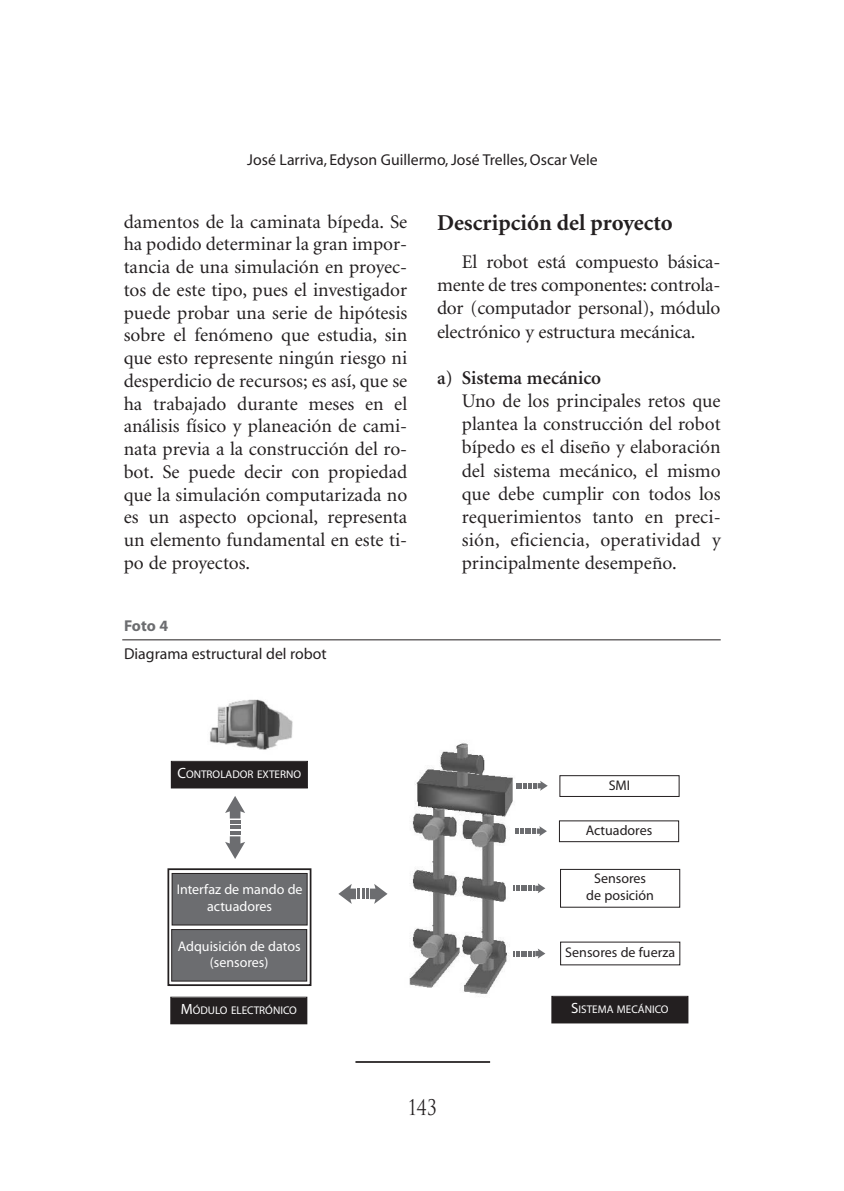
<style>
.page{position:relative;width:844px;height:1191px;background:#fff}
.page>*{position:absolute;margin:0;border:0;box-sizing:border-box;transform-origin:0 0}
.t1{font:700 22.75px "Minion";color:#231f20}
.t2{font:21px "Trajan";color:#231f20;scale:.8 1}
.t3{font:19.25px/22.8px "Minion";color:#231f20;text-align:justify}
.t4{font:600 19.25px "Minion";color:#231f20}
.t5{font:15.75px "Myriad";color:#231f20}
.t6{font:700 15.75px "Myriad";color:#6c6d70}
.t7{font:14px/16.8px "Myriad";color:#fff;text-align:center}
.t8{font:14px/16.8px "Myriad";color:#231f20;text-align:center}
.t9{font:11.2px "Myriad";color:#fff}
.s1{font-size:14.88px}
</style>
<div class="page">
<hr style="left:355px;top:1061px;width:135px;height:1px;background:#231f20">
<img style="left:187px;top:699px;width:372px;height:326px">
<hr style="left:122px;top:639px;width:598px;height:1px;background:#231f20">
<div style="left:172px;top:762px;width:135px;height:25px;background:#231f20"></div>
<div style="left:171px;top:761px;width:137px;height:27px;border:1px solid #231f20"></div>
<div style="left:171px;top:997px;width:135px;height:26px;background:#231f20"></div>
<div style="left:170px;top:996px;width:137px;height:28px;border:1px solid #231f20"></div>
<div style="left:216px;top:794px;width:39px;height:68px;background:#fff"></div>
<svg style="left:225px;top:831px;width:20px;height:28px"></svg>
<hr style="left:230px;top:825px;width:10px;height:4px;background:#6c6d70">
<svg style="left:225px;top:796px;width:20px;height:27px"></svg>
<div style="left:167px;top:868px;width:144px;height:118px;border:2px solid #231f20"></div>
<div style="left:172px;top:874px;width:134px;height:50px;background:#6c6d70"></div>
<div style="left:172px;top:873px;width:135px;height:52px;border:1px solid #231f20"></div>
<div style="left:172px;top:930px;width:134px;height:50px;background:#6c6d70"></div>
<div style="left:171px;top:929px;width:136px;height:52px;border:1px solid #231f20"></div>
<div style="left:336px;top:879px;width:54px;height:31px;background:#fff"></div>
<svg style="left:338px;top:884px;width:49px;height:20px"></svg>
<div style="left:559px;top:775px;width:120px;height:22px;border:1px solid #231f20"></div>
<div style="left:559px;top:820px;width:120px;height:22px;border:1px solid #231f20"></div>
<div style="left:560px;top:869px;width:120px;height:38px;border:1px solid #231f20"></div>
<div style="left:552px;top:996px;width:135px;height:26px;background:#231f20"></div>
<div style="left:551px;top:996px;width:137px;height:27px;border:1px solid #231f20"></div>
<div style="left:514px;top:779px;width:35px;height:13px;background:#fff"></div>
<svg style="left:516px;top:781px;width:31px;height:10px"></svg>
<div style="left:513px;top:824px;width:35px;height:14px;background:#fff"></div>
<svg style="left:515px;top:826px;width:32px;height:10px"></svg>
<div style="left:511px;top:881px;width:36px;height:14px;background:#fff"></div>
<svg style="left:513px;top:883px;width:32px;height:10px"></svg>
<div style="left:511px;top:947px;width:36px;height:13px;background:#fff"></div>
<svg style="left:513px;top:949px;width:32px;height:9px"></svg>
<p class="t5" style="left:247px;top:153px;width:352px">José Larriva, Edyson Guillermo, José Trelles, Oscar Vele</p>
<p class="t3" style="left:124px;top:211px;width:285px">damentos de la caminata bípeda. Se ha podido determinar la gran impor&shy;tancia de una simulación en proyec&shy;tos de este tipo, pues el investigador puede probar una serie de hipótesis sobre el fenómeno que estudia, sin que esto represente ningún riesgo ni desperdicio de recursos; es así, que se ha trabajado durante meses en el análisis físico y planeación de cami&shy;nata previa a la construcción del ro&shy;bot. Se puede decir con propiedad que la simulación computarizada no es un aspecto opcional, representa un elemento fundamental en este ti&shy;po de proyectos.</p>
<p class="t1" style="left:437px;top:214px;width:237px">Descripción del proyecto</p>
<p class="t3" style="left:437px;top:252px;width:285px;text-indent:25px">El robot está compuesto básica&shy;mente de tres componentes: controla&shy;dor (computador personal), módulo electrónico y estructura mecánica.</p>
<p class="t4" style="left:437px;top:370px;width:166px">a) Sistema mecánico</p>
<p class="t3" style="left:461px;top:391px;width:260px">Uno de los principales retos que plantea la construcción del robot bípedo es el diseño y elaboración del sistema mecánico, el mismo que debe cumplir con todos los requerimientos tanto en preci&shy;sión, eficiencia, operatividad y principalmente desempeño.</p>
<p class="t6" style="left:124px;top:619px;width:46px">Foto 4</p>
<p class="t5" style="left:124px;top:647px;width:204px">Diagrama estructural del robot</p>
<p class="t9" style="left:178px;top:770px;width:125px"><span class="s1">C</span>ONTROLADOR EXTERNO</p>
<p class="t7" style="left:177px;top:882px;width:127px">Interfaz de mando de actuadores</p>
<p class="t7" style="left:178px;top:938px;width:124px">Adquisición de datos (sensores)</p>
<p class="t9" style="left:181px;top:1006px;width:118px"><span class="s1">M</span>ÓDULO ELECTRÓNICO</p>
<p class="t2" style="left:408px;top:1095px;width:37px">143</p>
<p class="t8" style="left:608px;top:777px;width:23px">SMI</p>
<p class="t8" style="left:585px;top:823px;width:68px">Actuadores</p>
<p class="t8" style="left:586px;top:871px;width:69px">Sensores de posición</p>
<p class="t8" style="left:565px;top:945px;width:111px">Sensores de fuerza</p>
<p class="t9" style="left:571px;top:1005px;width:99px"><span class="s1">S</span>ISTEMA MECÁNICO</p>
</div>
